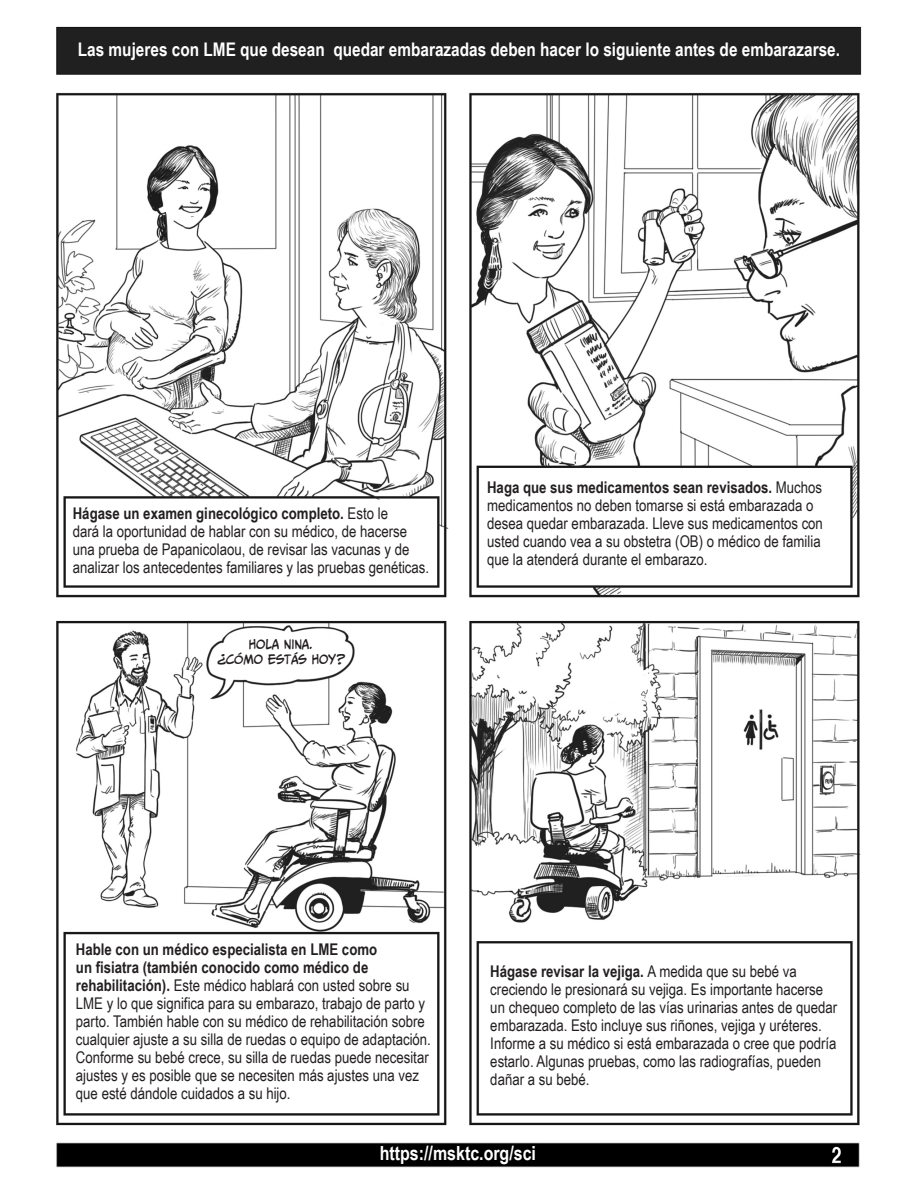
<style>
.page{position:relative;width:918px;height:1188px;background:#fff}
.page>*{position:absolute;margin:0;border:0;box-sizing:border-box;transform-origin:0 0}
.t1{font:700 19.5px "Arial Narrow";color:#fff}
.t2{font:700 18.75px "Arial Narrow";color:#fff}
.t3{font:16.2px/18px "Arial Narrow";color:#231f20}
.t4{font:12px/15.8px "CC Meanwhile";letter-spacing:-.01em;color:#231f20;text-align:center}
.s1{font-weight:700}
</style>
<div class="page">
<img style="left:56px;top:26px;width:806px;height:1142px">
<p class="t2" style="left:78px;top:35px;width:764px">Las mujeres con LME que desean quedar embarazadas deben hacer lo siguiente antes de embarazarse.</p>
<p class="t3" style="left:73px;top:504px;width:358px"><span class="s1">Hágase un examen ginecológico completo.</span> Esto le<br>dará la oportunidad de hablar con su médico, de hacerse una prueba de Papanicolaou, de revisar las vacunas y de analizar los antecedentes familiares y las pruebas genéticas.</p>
<p class="t4" style="left:217px;top:636px;width:129px">HOLA NINA.<br>¿CÓMO ESTÁS HOY?</p>
<p class="t3" style="left:487px;top:478px;width:337px"><span class="s1">Haga que sus medicamentos sean revisados.</span> Muchos medicamentos no deben tomarse si está embarazada o desea quedar embarazada. Lleve sus medicamentos con usted cuando vea a su obstetra (OB) o médico de familia que la atenderá durante el embarazo.</p>
<p class="t3" style="left:76px;top:940px;width:357px"><span class="s1">Hable con un médico especialista en LME como<br>un fisiatra (también conocido como médico de rehabilitación).</span> Este médico hablará con usted sobre su LME y lo que significa para su embarazo, trabajo de parto y parto. También hable con su médico de rehabilitación sobre cualquier ajuste a su silla de ruedas o equipo de adaptación.<br>Conforme su bebé crece, su silla de ruedas puede necesitar ajustes y es posible que se necesiten más ajustes una vez que esté dándole cuidados a su hijo.</p>
<p class="t3" style="left:490px;top:962px;width:348px"><span class="s1">Hágase revisar la vejiga.</span> A medida que su bebé va creciendo le presionará su vejiga. Es importante hacerse un chequeo completo de las vías urinarias antes de quedar embarazada. Esto incluye sus riñones, vejiga y uréteres.<br>Informe a su médico si está embarazada o cree que podría estarlo. Algunas pruebas, como las radiografías, pueden dañar a su bebé.</p>
<p class="t1" style="left:380px;top:1139px;width:158px">https://msktc.org/sci</p>
</div>
